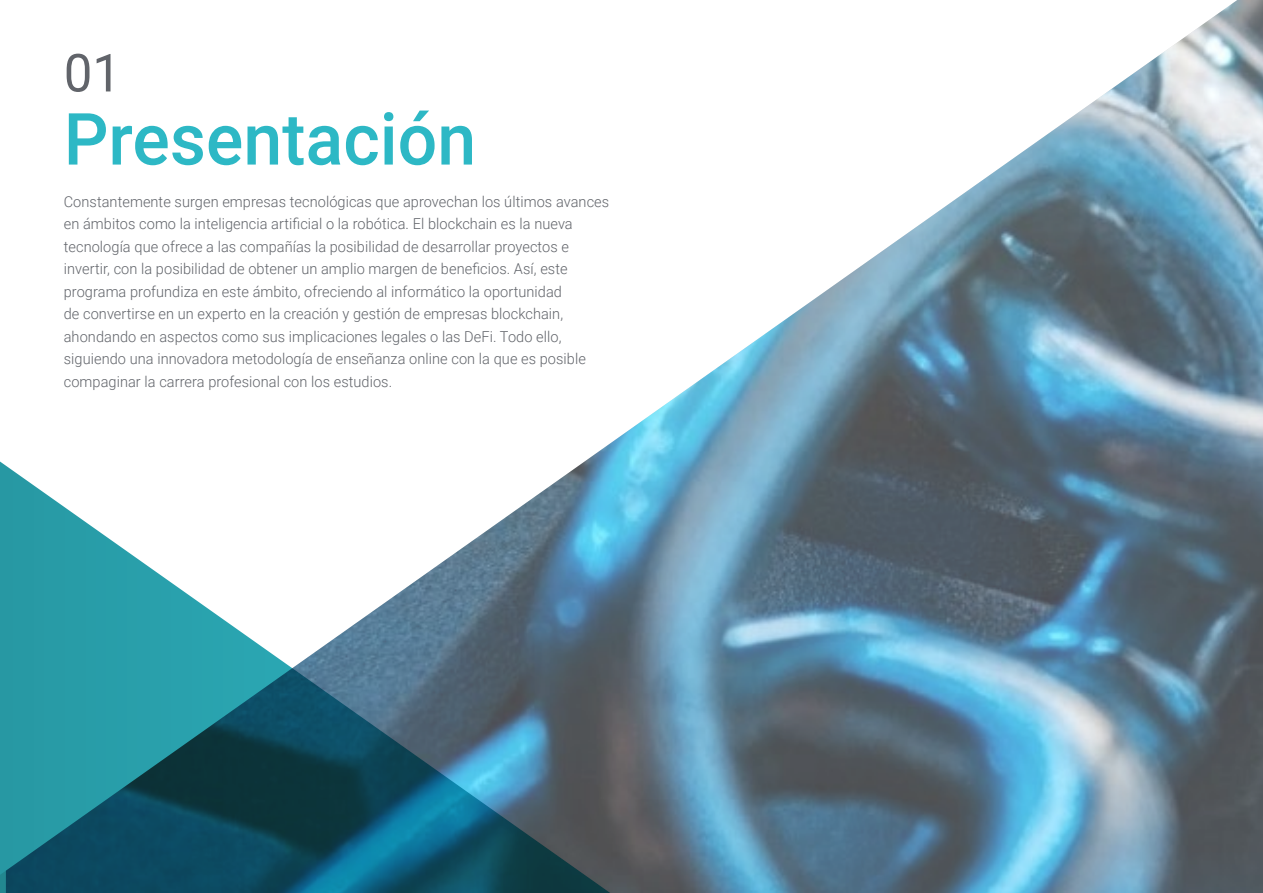
<style>
.page{position:relative;width:1263px;height:893px;background:#fff}
.page>*{position:absolute;margin:0;border:0;box-sizing:border-box;transform-origin:0 0}
.t1{font:500 72px "Roboto";color:#2db8c5}
.t2{font:52.5px "Roboto";color:#61646a}
.t3{font:300 15px/22.5px "Roboto";letter-spacing:.005em;color:#61646a}
</style>
<div class="page">
<img style="left:606px;top:0;width:657px;height:893px">
<svg style="left:0;top:446px;width:640px;height:447px"></svg>
<h2 class="t2" style="left:64px;top:36px;width:59px">01</h2>
<h1 class="t1" style="left:64px;top:89px;width:414px">Presentación</h1>
<p class="t3" style="left:64px;top:190px;width:547px">Constantemente surgen empresas tecnológicas que aprovechan los últimos avances en ámbitos como la inteligencia artificial o la robótica. El blockchain es la nueva tecnología que ofrece a las compañías la posibilidad de desarrollar proyectos e invertir, con la posibilidad de obtener un amplio margen de beneficios. Así, este programa profundiza en este ámbito, ofreciendo al informático la oportunidad<br>de convertirse en un experto en la creación y gestión de empresas blockchain, ahondando en aspectos como sus implicaciones legales o las DeFi. Todo ello, siguiendo una innovadora metodología de enseñanza online con la que es posible compaginar la carrera profesional con los estudios.</p>
</div>
